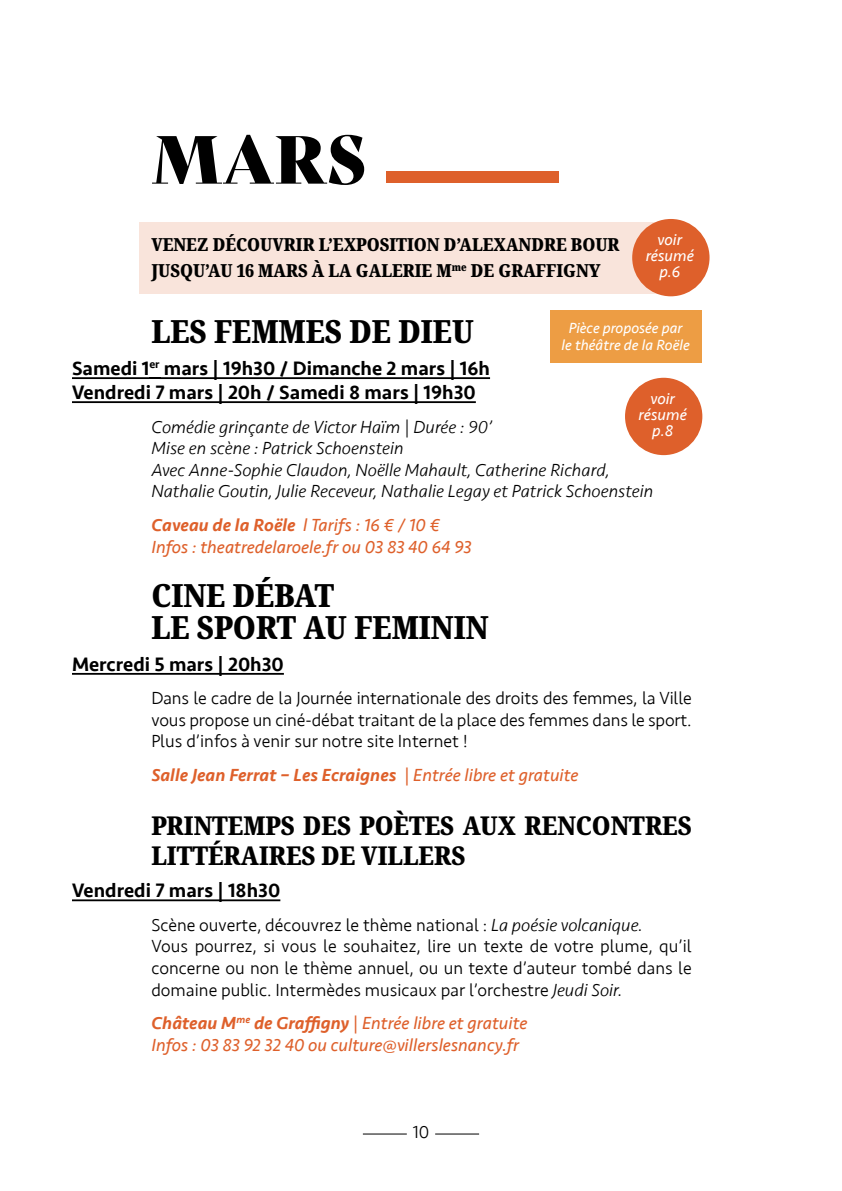
<style>
.page{position:relative;width:842px;height:1191px;background:#fff}
.page>*{position:absolute;margin:0;border:0;box-sizing:border-box;transform-origin:0 0}
.t1{font:66px "Bely Display";color:#000}
.t2{font:900 condensed 32px/32px "Noto Serif";color:#000}
.t3{font:900 condensed 26px/30px "Noto Serif";color:#000}
.t4{font:500 20px/24px "Seravek";color:#000}
.t5{font:300 18px/21.6px "Seravek";color:#000;text-align:justify}
.t6{font:italic 300 18px/21.6px "Seravek";color:#000}
.t7{font:italic 18px/21.6px "Seravek";color:#de602b}
.t8{font:900 condensed 18px/26px "Noto Serif";color:#000}
.t9{font:italic 500 18px "Seravek";color:#de602b}
.t10{font:italic 16.2px/16px "Seravek";color:#fff;text-align:center}
.t11{font:italic 15px/16.8px "Seravek";color:#fff;text-align:center}
.s1{font-weight:500}
.s2{font-weight:400}
.s3{font-style:italic}
</style>
<div class="page">
<div style="left:140px;top:222px;width:531px;height:71px;background:#f9e4db"></div>
<hr style="left:435px;top:1133px;width:44px;height:1px;background:#000">
<hr style="left:363px;top:1133px;width:44px;height:1px;background:#000">
<hr style="left:72px;top:377px;width:77px;height:2px;background:#000">
<hr style="left:160px;top:377px;width:330px;height:2px;background:#000">
<hr style="left:72px;top:401px;width:404px;height:2px;background:#000">
<hr style="left:72px;top:673px;width:212px;height:2px;background:#000">
<hr style="left:72px;top:899px;width:208px;height:2px;background:#000">
<div style="left:550px;top:310px;width:152px;height:53px;background:#ed9d44"></div>
<div style="left:625px;top:378px;width:77px;height:77px;background:#de602b;border-radius:50%"></div>
<div style="left:386px;top:171px;width:172px;height:12px;background:#de602b"></div>
<div style="left:632px;top:219px;width:77px;height:77px;background:#de602b;border-radius:50%"></div>
<svg style="left:149px;top:377px;width:11px;height:2px"></svg>
<h1 class="t1" style="left:151px;top:106px;width:216px">MARS</h1>
<p class="t8" style="left:151px;top:232px;width:470px">VENEZ DÉCOUVRIR L’EXPOSITION D’ALEXANDRE BOUR<br>JUSQU’AU 16 MARS À LA GALERIE M<sup>me</sup> DE GRAFFIGNY</p>
<h2 class="t2" style="left:151px;top:316px;width:324px">LES FEMMES DE DIEU</h2>
<p class="t4" style="left:72px;top:356px;width:420px">Samedi 1<sup>er</sup> mars | 19h30 / Dimanche 2 mars | 16h<br>Vendredi 7 mars | 20h / Samedi 8 mars | 19h30</p>
<p class="t6" style="left:151px;top:416px;width:503px">Comédie grinçante de Victor Haïm | Durée : 90’<br>Mise en scène : Patrick Schoenstein<br>Avec Anne-Sophie Claudon, Noëlle Mahault, Catherine Richard, Nathalie Goutin, Julie Receveur, Nathalie Legay et Patrick Schoenstein</p>
<p class="t7" style="left:151px;top:514px;width:322px"><span class="s1">Caveau de la Roële</span> l Tarifs : 16 € / 10 €<br>Infos : theatredelaroele.fr ou 03 83 40 64 93</p>
<h2 class="t2" style="left:151px;top:579px;width:339px">CINE DÉBAT<br>LE SPORT AU FEMININ</h2>
<p class="t4" style="left:72px;top:652px;width:213px">Mercredi 5 mars | 20h30</p>
<p class="t5" style="left:151px;top:688px;width:542px">Dans le cadre de la Journée internationale des droits des femmes, la Ville vous propose un ciné-débat traitant de la place des femmes dans le sport.<br>Plus d’infos à venir sur notre site Internet !</p>
<p class="t9" style="left:151px;top:764px;width:429px">Salle Jean Ferrat – Les Ecraignes <span class="s2">| Entrée libre et gratuite</span></p>
<h3 class="t3" style="left:151px;top:811px;width:542px">PRINTEMPS DES POÈTES AUX RENCONTRES<br>LITTÉRAIRES DE VILLERS</h3>
<p class="t4" style="left:72px;top:878px;width:210px">Vendredi 7 mars | 18h30</p>
<p class="t5" style="left:151px;top:914px;width:542px;text-align:left">Scène ouverte, découvrez le thème national : <span class="s3">La poésie volcanique.<br></span>Vous pourrez, si vous le souhaitez, lire un texte de votre plume, qu’il concerne ou non le thème annuel, ou un texte d’auteur tombé dans le domaine public. Intermèdes musicaux par l’orchestre <span class="s3">Jeudi Soir.</span></p>
<p class="t7" style="left:151px;top:1012px;width:378px"><span class="s1">Château M</span><sup>me</sup> <span class="s1">de Graffigny</span> | Entrée libre et gratuite<br>Infos : 03 83 92 32 40 ou culture@villerslesnancy.fr</p>
<p class="t10" style="left:646px;top:231px;width:50px">voir résumé p.6</p>
<p class="t11" style="left:561px;top:319px;width:130px">Pièce proposée par<br>le théâtre de la Roële</p>
<p class="t10" style="left:638px;top:390px;width:50px">voir résumé p.8</p>
<p class="t5" style="left:413px;top:1121px;width:18px">10</p>
</div>
